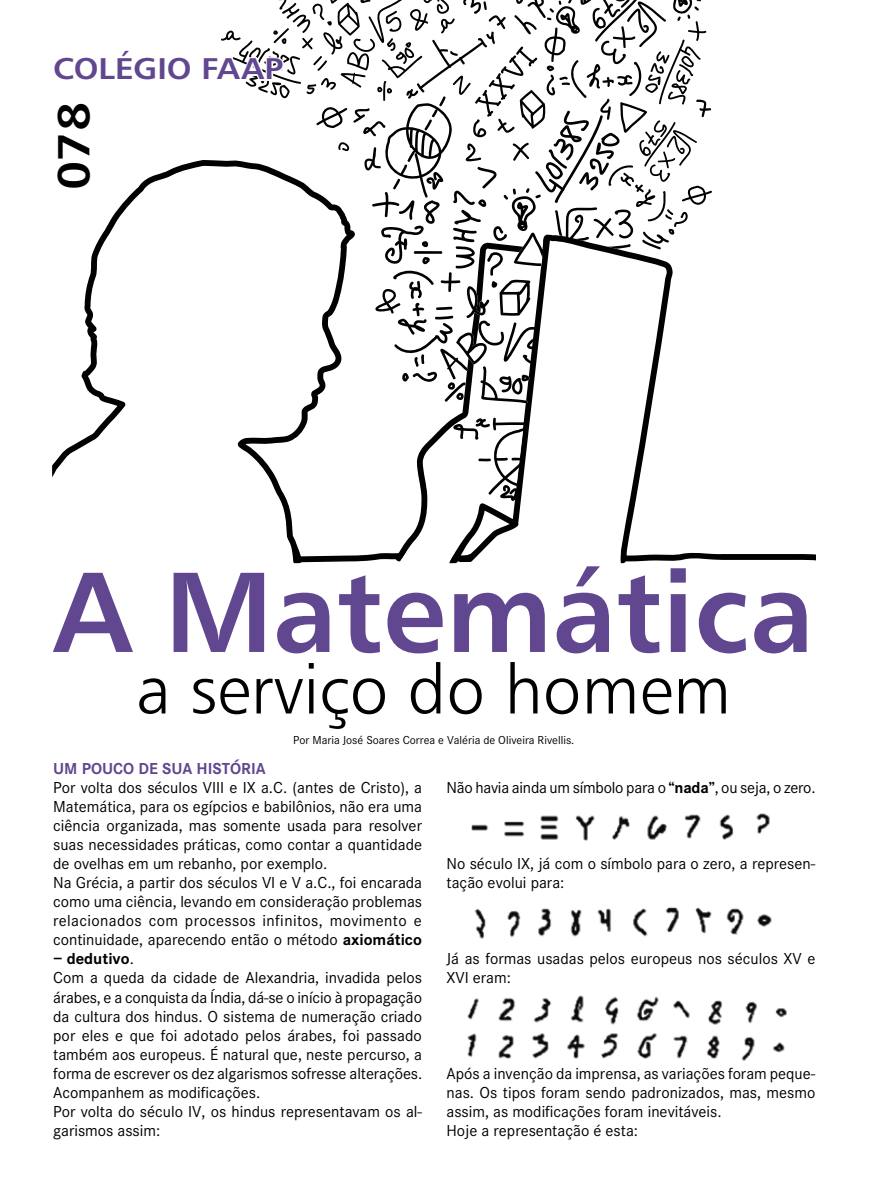
<style>
.page{position:relative;width:893px;height:1191px;background:#fff}
.page>*{position:absolute;margin:0;border:0;box-sizing:border-box;transform-origin:0 0}
.t1{font:114px "Humanist 777 BT Bold B";color:#614790}
.t2{font:69px "Humanist 777 BT Light B";color:#000}
.t3{font:45px "Humanist 777 BT Bold B";color:#000;scale:1.1 1}
.t4{font:30px "Humanist 777 BT Bold B";letter-spacing:-.005em;color:#614790;scale:1.1 1}
.t5{font:16.5px/19px "Corporate S";color:#000}
.t6{font:700 16.5px "Corporate S";color:#614790}
.t7{font:12px "Corporate S";color:#000}
.s1{font-weight:700}
</style>
<div class="page">
<svg style="left:52px;top:160px;width:584px;height:398px"></svg>
<svg style="left:293px;top:552px;width:522px;height:11px"></svg>
<svg style="left:221px;top:0;width:491px;height:501px"></svg>
<svg style="left:221px;top:55px;width:65px;height:27px"></svg>
<img style="left:471px;top:813px;width:299px;height:28px">
<img style="left:474px;top:907px;width:298px;height:32px">
<img style="left:467px;top:995px;width:320px;height:66px">
<h3 class="t4" style="left:53px;top:50px;width:211px">colégio FAAP</h3>
<h3 class="t3" style="left:45px;top:190px;width:82px;rotate:-90deg">078</h3>
<h1 class="t1" style="left:53px;top:540px;width:762px">A Matemática</h1>
<h2 class="t2" style="left:136px;top:647px;width:596px">a serviço do homem</h2>
<p class="t7" style="left:293px;top:733px;width:283px">Por Maria José Soares Correa e Valéria de Oliveira Rivellis.</p>
<p class="t6" style="left:53px;top:759px;width:214px">Um pouco de sua história</p>
<p class="t5" style="left:53px;top:778px;width:370px">Por volta dos séculos VIII e IX a.C. (antes de Cristo), a Matemática, para os egípcios e babilônios, não era uma ciência organizada, mas somente usada para resolver suas necessidades práticas, como contar a quantidade de ovelhas em um rebanho, por exemplo.<br>Na Grécia, a partir dos séculos VI e V a.C., foi encarada como uma ciência, levando em consideração problemas relacionados com processos infinitos, movimento e continuidade, aparecendo então o método <span class="s1">axiomático</span></p>
<p class="t5" style="left:53px;top:949px;width:371px"><span class="s1">– dedutivo</span>.<br>Com a queda da cidade de Alexandria, invadida pelos árabes, e a conquista da Índia, dá-se o início à propagação da cultura dos hindus. O sistema de numeração criado por eles e que foi adotado pelos árabes, foi passado também aos europeus. É natural que, neste percurso, a forma de escrever os dez algarismos sofresse alterações.<br>Acompanhem as modificações.<br>Por volta do século IV, os hindus representavam os al&shy;garismos assim:</p>
<p class="t5" style="left:446px;top:778px;width:371px">Não havia ainda um símbolo para o <span class="s1">“nada”</span>, ou seja, o zero.</p>
<p class="t5" style="left:446px;top:854px;width:370px">No século IX, já com o símbolo para o zero, a represen&shy;tação evolui para:</p>
<p class="t5" style="left:446px;top:949px;width:370px">Já as formas usadas pelos europeus nos séculos XV e<br>XVI eram:</p>
<p class="t5" style="left:446px;top:1064px;width:370px">Após a invenção da imprensa, as variações foram peque&shy;nas. Os tipos foram sendo padronizados, mas, mesmo assim, as modificações foram inevitáveis.<br>Hoje a representação é esta:</p>
</div>
